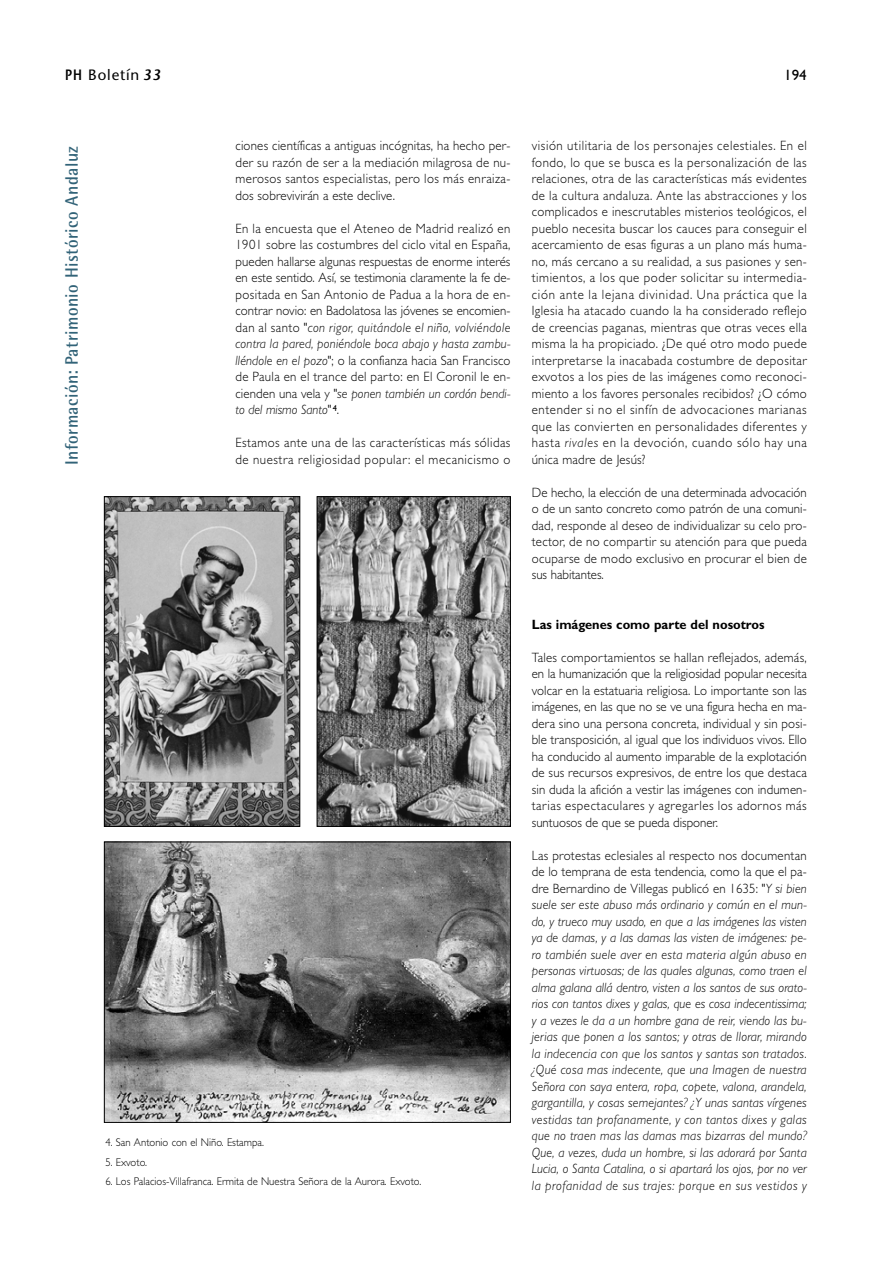
<style>
.page{position:relative;width:893px;height:1263px;background:#fff}
.page>*{position:absolute;margin:0;border:0;box-sizing:border-box;transform-origin:0 0}
.t1{font:700 18px "Rotis Semi Sans";letter-spacing:.025em;color:#326378;scale:.95 1}
.t2{font:15px "Stone Sans";letter-spacing:.055em;color:#000}
.t3{font:15px "Gill Sans";color:#000}
.t4{font:300 13.5px/16.5px "Gill Sans";letter-spacing:.03em;color:#000;text-align:justify;scale:.95 1}
.t5{font:italic 300 13.5px/16.5px "Gill Sans";letter-spacing:.05em;color:#000;text-align:justify;scale:.95 1}
.t6{font:700 13.5px "Gill Sans";color:#000;scale:.95 1}
.t7{font:300 11.25px "Gill Sans";color:#000;scale:.95 1}
.s1{font-weight:600}
.s2{font-weight:600;font-style:italic}
.s3{font-style:italic}
.s4{font-style:normal}
</style>
<div class="page">
<img style="left:106px;top:499px;width:192px;height:326px">
<div style="left:104px;top:497px;width:196px;height:330px;border:1px solid #000"></div>
<img style="left:319px;top:499px;width:189px;height:326px">
<div style="left:317px;top:497px;width:193px;height:330px;border:1px solid #000"></div>
<img style="left:106px;top:844px;width:402px;height:277px">
<div style="left:104px;top:842px;width:406px;height:281px;border:1px solid #000"></div>
<p class="t2" style="left:65px;top:69px;width:97px"><span class="s1">PH</span> Boletín <span class="s2">33</span></p>
<p class="t3" style="left:784px;top:69px;width:24px">194</p>
<h1 class="t1" style="left:65px;top:465px;width:337px;rotate:-90deg">Información: Patrimonio Histórico Andaluz</h1>
<p class="t4" style="left:235px;top:139px;width:291px">ciones científicas a antiguas incógnitas, ha hecho per&shy;der su razón de ser a la mediación milagrosa de nu&shy;merosos santos especialistas, pero los más enraiza&shy;dos sobrevivirán a este declive.</p>
<p class="t4" style="left:235px;top:221px;width:291px">En la encuesta que el Ateneo de Madrid realizó en 1901 sobre las costumbres del ciclo vital en España, pueden hallarse algunas respuestas de enorme interés en este sentido. Así, se testimonia claramente la fe de&shy;positada en San Antonio de Padua a la hora de en&shy;contrar novio: en Badolatosa las jóvenes se encomien&shy;dan al santo "<span class="s3">con rigor, quitándole el niño, volviéndole contra la pared, poniéndole boca abajo y hasta zambu&shy;lléndole en el pozo</span>"; o la confianza hacia San Francisco de Paula en el trance del parto: en El Coronil le en&shy;cienden una vela y <span class="s3">"se ponen también un cordón bendi&shy;to del mismo Santo</span>" <sup>4</sup>.</p>
<p class="t4" style="left:235px;top:436px;width:291px">Estamos ante una de las características más sólidas de nuestra religiosidad popular: el mecanicismo o</p>
<p class="t7" style="left:105px;top:1138px;width:168px">4. San Antonio con el Niño. Estampa.</p>
<p class="t7" style="left:105px;top:1158px;width:45px">5. Exvoto.</p>
<p class="t7" style="left:105px;top:1178px;width:334px">6. Los Palacios-Villafranca. Ermita de Nuestra Señora de la Aurora. Exvoto.</p>
<p class="t4" style="left:531px;top:139px;width:291px">visión utilitaria de los personajes celestiales. En el fondo, lo que se busca es la personalización de las relaciones, otra de las características más evidentes de la cultura andaluza. Ante las abstracciones y los complicados e inescrutables misterios teológicos, el pueblo necesita buscar los cauces para conseguir el acercamiento de esas figuras a un plano más huma&shy;no, más cercano a su realidad, a sus pasiones y sen&shy;timientos, a los que poder solicitar su intermedia&shy;ción ante la lejana divinidad. Una práctica que la Iglesia ha atacado cuando la ha considerado reflejo de creencias paganas, mientras que otras veces ella misma la ha propiciado. ¿De qué otro modo puede interpretarse la inacabada costumbre de depositar exvotos a los pies de las imágenes como reconoci&shy;miento a los favores personales recibidos? ¿O cómo entender si no el sinfín de advocaciones marianas que las convierten en personalidades diferentes y hasta <span class="s3">rivales</span> en la devoción, cuando sólo hay una única madre de Jesús?</p>
<p class="t4" style="left:531px;top:485px;width:291px">De hecho, la elección de una determinada advocación o de un santo concreto como patrón de una comuni&shy;dad, responde al deseo de individualizar su celo pro&shy;tector, de no compartir su atención para que pueda ocuparse de modo exclusivo en procurar el bien de sus habitantes.</p>
<p class="t6" style="left:531px;top:619px;width:246px">Las imágenes como parte del nosotros</p>
<p class="t4" style="left:531px;top:650px;width:291px">Tales comportamientos se hallan reflejados, además, en la humanización que la religiosidad popular necesita volcar en la estatuaria religiosa. Lo importante son las imágenes, en las que no se ve una figura hecha en ma&shy;dera sino una persona concreta, individual y sin posi&shy;ble transposición, al igual que los individuos vivos. Ello ha conducido al aumento imparable de la explotación de sus recursos expresivos, de entre los que destaca sin duda la afición a vestir las imágenes con indumen&shy;tarias espectaculares y agregarles los adornos más suntuosos de que se pueda disponer.</p>
<p class="t5" style="left:531px;top:848px;width:291px"><span class="s4">Las protestas eclesiales al respecto nos documentan de lo temprana de esta tendencia, como la que el pa&shy;dre Bernardino de Villegas publicó en 1635: "</span>Y si bien suele ser este abuso más ordinario y común en el mun&shy;do, y trueco muy usado, en que a las imágenes las visten ya de damas, y a las damas las visten de imágenes: pe&shy;ro también suele aver en esta materia algún abuso en personas virtuosas; de las quales algunas, como traen el alma galana allá dentro, visten a los santos de sus orato&shy;rios con tantos dixes y galas, que es cosa indecentissima; y a vezes le da a un hombre gana de reir, viendo las bu&shy;jerias que ponen a los santos; y otras de llorar, mirando la indecencia con que los santos y santas son tratados. ¿Qué cosa mas indecente, que una Imagen de nuestra Señora con saya entera, ropa, copete, valona, arandela, gargantilla, y cosas semejantes? ¿Y unas santas vírgenes vestidas tan profanamente, y con tantos dixes y galas que no traen mas las damas mas bizarras del mundo?<br>Que, a vezes, duda un hombre, si las adorará por Santa Lucia, o Santa Catalina, o si apartará los ojos, por no ver la profanidad de sus trajes: porque en sus vestidos y</p>
</div>
